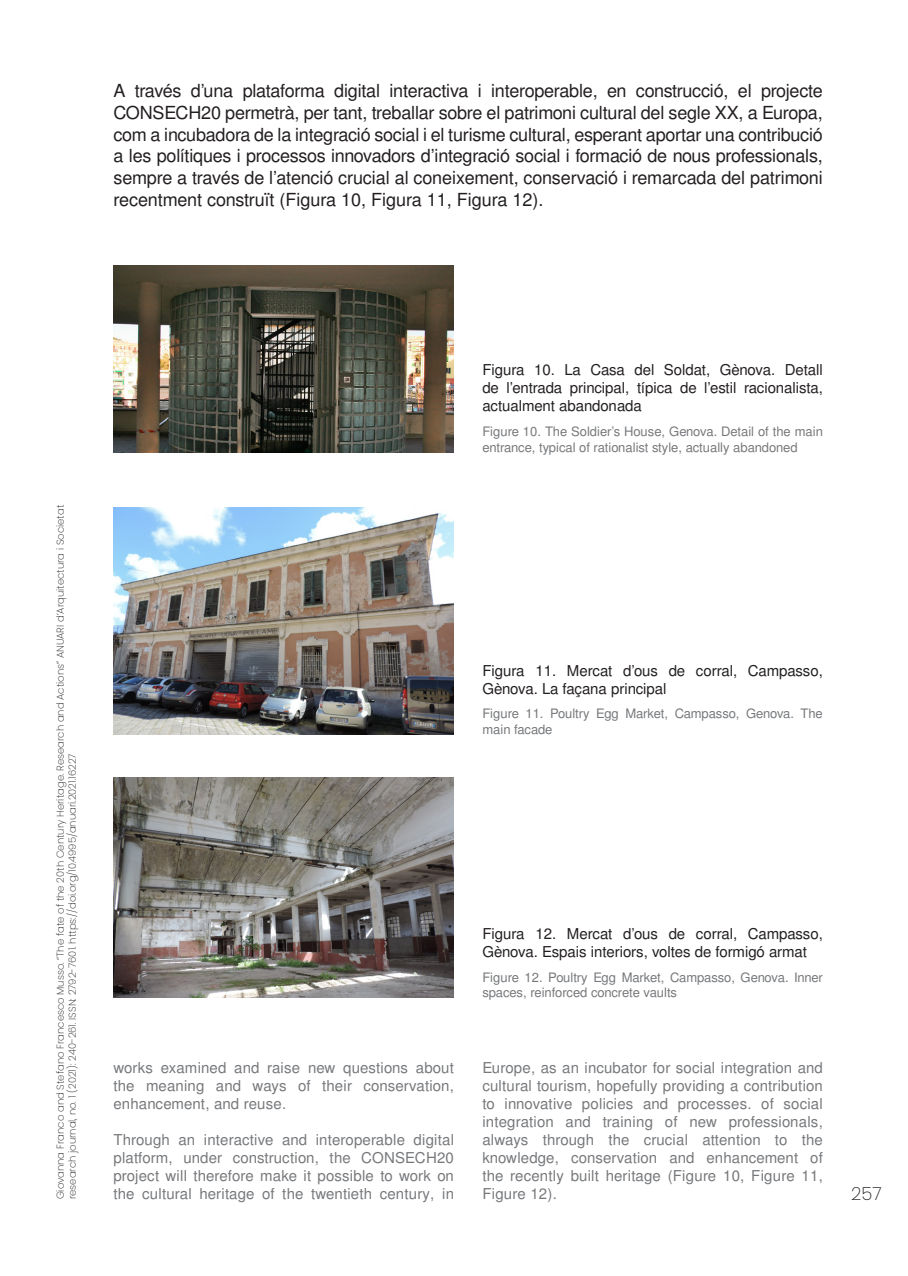
<style>
.page{position:relative;width:908px;height:1276px;background:#fff}
.page>*{position:absolute;margin:0;border:0;box-sizing:border-box;transform-origin:0 0}
.val_cos_de_text{font:18px/21.6px "Free Sans";color:#231f20;text-align:justify}
.t1{font:200 18px "Poppins";color:#231f20}
.eng_text{font:15px/18px "Free Sans";letter-spacing:.015em;color:#76787b;text-align:justify}
.val_cos_de_text-2{font:15px/18px "Free Sans";letter-spacing:-.01em;color:#231f20}
.val_cos_de_text-3{font:13px/15.6px "Free Sans";letter-spacing:-.01em;color:#76787b}
.t2{font:200 10px/12px "Poppins";color:#231f20}
</style>
<div class="page">
<img style="left:113px;top:266px;width:341px;height:186px">
<img style="left:113px;top:507px;width:341px;height:227px">
<img style="left:113px;top:777px;width:341px;height:220px">
<p class="val_cos_de_text" style="left:113px;top:81px;width:710px">A través d’una plataforma digital interactiva i interoperable, en construcció, el projecte CONSECH20 permetrà, per tant, treballar sobre el patrimoni cultural del segle XX, a Europa, com a incubadora de la integració social i el turisme cultural, esperant aportar una contribució a les polítiques i processos innovadors d’integració social i formació de nous professionals, sempre a través de l’atenció crucial al coneixement, conservació i remarcada del patrimoni recentment construït (Figura 10, Figura 11, Figura 12).</p>
<p class="t2" style="left:54px;top:1199px;width:696px;rotate:-90deg">Giovanna Franco and Stefano Francesco Musso. “The fate of the 20th Century Heritage. Research and Actions” ANUARI d’Arquitectura i Societat research journal, no. 1 (2021): 240-261. ISSN: 2792-7601. https://doi.org/10.4995/anuari.2021.16227</p>
<p class="val_cos_de_text-2" style="left:482px;top:361px;width:342px;text-align:justify">Figura 10. La Casa del Soldat, Gènova. Detall de l’entrada principal, típica de l’estil racionalista, actualment abandonada</p>
<p class="val_cos_de_text-3" style="left:482px;top:424px;width:342px">Figure 10. The Soldier’s House, Genova. Detail of the main entrance, typical of rationalist style, actually abandoned</p>
<p class="val_cos_de_text-2" style="left:482px;top:662px;width:342px">Figura 11. Mercat d’ous de corral, Campasso,<br>Gènova. La façana principal</p>
<p class="val_cos_de_text-3" style="left:482px;top:707px;width:342px">Figure 11. Poultry Egg Market, Campasso, Genova. The main facade</p>
<p class="eng_text" style="left:113px;top:1060px;width:342px">works examined and raise new questions about the meaning and ways of their conservation, enhancement, and reuse.</p>
<p class="eng_text" style="left:113px;top:1132px;width:342px">Through an interactive and interoperable digital platform, under construction, the CONSECH20 project will therefore make it possible to work on the cultural heritage of the twentieth century, in</p>
<p class="val_cos_de_text-2" style="left:482px;top:925px;width:342px">Figura 12. Mercat d’ous de corral, Campasso,<br>Gènova. Espais interiors, voltes de formigó armat</p>
<p class="val_cos_de_text-3" style="left:482px;top:970px;width:342px">Figure 12. Poultry Egg Market, Campasso, Genova. Inner spaces, reinforced concrete vaults</p>
<p class="eng_text" style="left:482px;top:1060px;width:342px">Europe, as an incubator for social integration and cultural tourism, hopefully providing a contribution to innovative policies and processes. of social integration and training of new professionals, always through the crucial attention to the knowledge, conservation and enhancement of the recently built heritage (Figure 10, Figure 11, Figure 12).</p>
<p class="t1" style="left:850px;top:1183px;width:32px">257</p>
</div>
